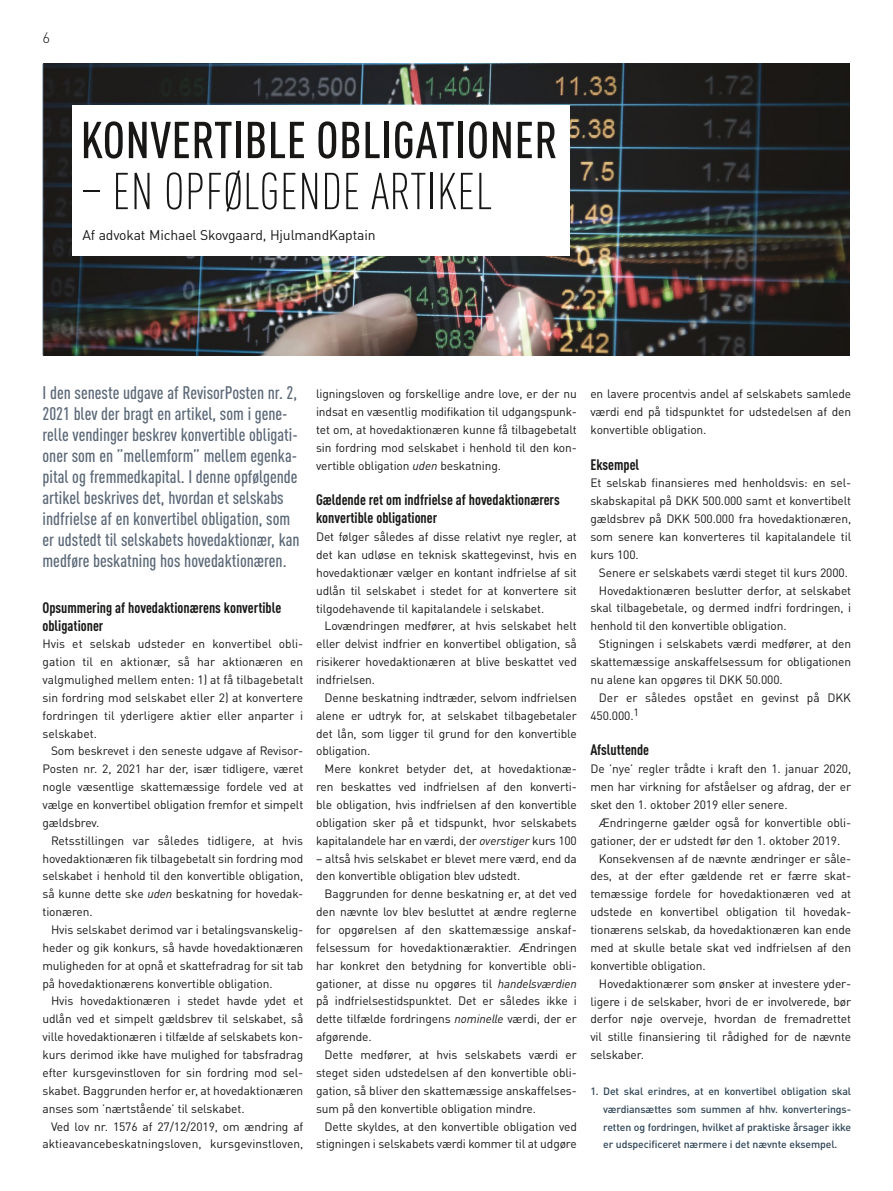
<style>
.page{position:relative;width:893px;height:1191px;background:#fff}
.page>*{position:absolute;margin:0;border:0;box-sizing:border-box;transform-origin:0 0}
.t1{font:500 condensed 51px "DINOT";letter-spacing:.01em;color:#181716}
.t2{font:300 condensed 51px "DINOT";letter-spacing:.01em;color:#181716}
.t3{font:500 condensed 18px/21px "DINOT";color:#5b6877}
.t4{font:700 condensed 15px/18px "DINOT";color:#181716}
.t5{font:300 15px "DINOT";color:#181716}
.t6{font:13.95px "DINOT";letter-spacing:-.01em;color:#181716}
.t7{font:12px/17.9px "DINOT";letter-spacing:-.01em;color:#181716;text-align:justify}
.t8{font:500 10.5px/17.9px "DINOT";letter-spacing:-.01em;color:#2f4556;text-align:justify}
.s1{font-style:italic}
</style>
<div class="page">
<img style="left:44px;top:64px;width:805px;height:291px">
<div style="left:72px;top:106px;width:498px;height:150px;background:#fff"></div>
<p class="t5" style="left:43px;top:28px;width:9px">6</p>
<h1 class="t1" style="left:81px;top:110px;width:478px">KONVERTIBLE OBLIGATIONER</h1>
<h1 class="t2" style="left:80px;top:162px;width:413px">– EN OPFØLGENDE ARTIKEL</h1>
<p class="t6" style="left:82px;top:226px;width:295px">Af advokat Michael Skovgaard, HjulmandKaptain</p>
<p class="t3" style="left:43px;top:382px;width:259px">I den seneste udgave af RevisorPosten nr. 2, 2021 blev der bragt en artikel, som i gene&shy;relle vendinger beskrev konvertible obligati&shy;oner som en ”mellemform” mellem egenka&shy;pital og fremmedkapital. I denne opfølgende artikel beskrives det, hvordan et selskabs indfrielse af en konvertibel obligation, som er udstedt til selskabets hovedaktionær, kan medføre beskatning hos hovedaktionæren.</p>
<p class="t4" style="left:43px;top:598px;width:240px">Opsummering af hovedaktionærens konvertible obligationer</p>
<p class="t7" style="left:43px;top:635px;width:262px">Hvis et selskab udsteder en konvertibel obli&shy;gation til en aktionær, så har aktionæren en valgmulighed mellem enten: 1) at få tilbagebetalt sin fordring mod selskabet eller 2) at konvertere fordringen til yderligere aktier eller anparter i selskabet.</p>
<p class="t7" style="left:43px;top:742px;width:262px;text-indent:9px">Som beskrevet i den seneste udgave af Revisor-Posten nr. 2, 2021 har der, især tidligere, været nogle væsentlige skattemæssige fordele ved at vælge en konvertibel obligation fremfor et simpelt gældsbrev.</p>
<p class="t7" style="left:43px;top:831px;width:262px;text-indent:9px">Retsstillingen var således tidligere, at hvis hovedaktionæren fik tilbagebetalt sin fordring mod selskabet i henhold til den konvertible obligation, så kunne dette ske <span class="s1">uden</span> beskatning for hovedak&shy;tionæren.</p>
<p class="t7" style="left:43px;top:920px;width:262px;text-indent:9px">Hvis selskabet derimod var i betalingsvanskelig&shy;heder og gik konkurs, så havde hovedaktionæren muligheden for at opnå et skattefradrag for sit tab på hovedaktionærens konvertible obligation.</p>
<p class="t7" style="left:43px;top:992px;width:262px;text-indent:9px">Hvis hovedaktionæren i stedet havde ydet et udlån ved et simpelt gældsbrev til selskabet, så ville hovedaktionæren i tilfælde af selskabets kon&shy;kurs derimod ikke have mulighed for tabsfradrag efter kursgevinstloven for sin fordring mod sel&shy;skabet. Baggrunden herfor er, at hovedaktionæren anses som ’nærtstående’ til selskabet.</p>
<p class="t7" style="left:43px;top:1117px;width:262px;text-align:right">Ved lov nr. 1576 af 27/12/2019, om ændring af aktieavancebeskatningsloven, kursgevinstloven,</p>
<p class="t7" style="left:316px;top:384px;width:262px">ligningsloven og forskellige andre love, er der nu indsat en væsentlig modifikation til udgangspunk&shy;tet om, at hovedaktionæren kunne få tilbagebetalt sin fordring mod selskabet i henhold til den kon&shy;vertible obligation <span class="s1">uden</span> beskatning.</p>
<p class="t4" style="left:316px;top:491px;width:245px">Gældende ret om indfrielse af hovedaktionærers konvertible obligationer</p>
<p class="t7" style="left:316px;top:527px;width:262px">Det følger således af disse relativt nye regler, at det kan udløse en teknisk skattegevinst, hvis en hovedaktionær vælger en kontant indfrielse af sit udlån til selskabet i stedet for at konvertere sit tilgodehavende til kapitalandele i selskabet.</p>
<p class="t7" style="left:316px;top:617px;width:262px;text-indent:9px">Lovændringen medfører, at hvis selskabet helt eller delvist indfrier en konvertibel obligation, så risikerer hovedaktionæren at blive beskattet ved indfrielsen.</p>
<p class="t7" style="left:316px;top:688px;width:262px;text-indent:9px">Denne beskatning indtræder, selvom indfrielsen alene er udtryk for, at selskabet tilbagebetaler det lån, som ligger til grund for den konvertible obligation.</p>
<p class="t7" style="left:316px;top:760px;width:262px;text-indent:9px">Mere konkret betyder det, at hovedaktionæ&shy;ren beskattes ved indfrielsen af den konverti&shy;ble obligation, hvis indfrielsen af den konvertible obligation sker på et tidspunkt, hvor selskabets kapitalandele har en værdi, der <span class="s1">overstiger</span> kurs 100</p>
<p class="t7" style="left:316px;top:849px;width:262px">– altså hvis selskabet er blevet mere værd, end da den konvertible obligation blev udstedt.</p>
<p class="t7" style="left:316px;top:885px;width:262px;text-indent:9px">Baggrunden for denne beskatning er, at det ved den nævnte lov blev besluttet at ændre reglerne for opgørelsen af den skattemæssige anskaf&shy;felsessum for hovedaktionæraktier. Ændringen har konkret den betydning for konvertible obli&shy;gationer, at disse nu opgøres til <span class="s1">handelsværdien </span>på indfrielsestidspunktet. Det er således ikke i dette tilfælde fordringens <span class="s1">nominelle</span> værdi, der er afgørende.</p>
<p class="t7" style="left:316px;top:1045px;width:262px;text-indent:9px">Dette medfører, at hvis selskabets værdi er steget siden udstedelsen af den konvertible obli&shy;gation, så bliver den skattemæssige anskaffelses&shy;sum på den konvertible obligation mindre.</p>
<p class="t7" style="left:316px;top:1117px;width:262px;text-align:right">Dette skyldes, at den konvertible obligation ved stigningen i selskabets værdi kommer til at udgøre</p>
<p class="t7" style="left:590px;top:384px;width:262px">en lavere procentvis andel af selskabets samlede værdi end på tidspunktet for udstedelsen af den konvertible obligation.</p>
<p class="t4" style="left:590px;top:455px;width:50px">Eksempel</p>
<p class="t7" style="left:590px;top:474px;width:262px">Et selskab finansieres med henholdsvis: en sel&shy;skabskapital på DKK 500.000 samt et konvertibelt gældsbrev på DKK 500.000 fra hovedaktionæren, som senere kan konverteres til kapitalandele til kurs 100.</p>
<p class="t7" style="left:599px;top:563px;width:250px">Senere er selskabets værdi steget til kurs 2000.</p>
<p class="t7" style="left:599px;top:581px;width:254px">Hovedaktionæren beslutter derfor, at selskabet</p>
<p class="t7" style="left:590px;top:599px;width:262px">skal tilbagebetale, og dermed indfri fordringen, i</p>
<p class="t7" style="left:590px;top:617px;width:198px">henhold til den konvertible obligation.</p>
<p class="t7" style="left:599px;top:635px;width:254px">Stigningen i selskabets værdi medfører, at den</p>
<p class="t7" style="left:590px;top:652px;width:262px">skattemæssige anskaffelsessum for obligationen</p>
<p class="t7" style="left:590px;top:670px;width:194px">nu alene kan opgøres til DKK 50.000.</p>
<p class="t7" style="left:599px;top:688px;width:254px">Der er således opstået en gevinst på DKK</p>
<p class="t7" style="left:590px;top:706px;width:50px">450.000.<sup>1</sup></p>
<p class="t4" style="left:590px;top:741px;width:60px">Afsluttende</p>
<p class="t7" style="left:590px;top:760px;width:262px">De ’nye’ regler trådte i kraft den 1. januar 2020, men har virkning for afståelser og afdrag, der er sket den 1. oktober 2019 eller senere.</p>
<p class="t7" style="left:599px;top:813px;width:254px">Ændringerne gælder også for konvertible obli-</p>
<p class="t7" style="left:590px;top:831px;width:251px">gationer, der er udstedt før den 1. oktober 2019.</p>
<p class="t7" style="left:599px;top:849px;width:254px">Konsekvensen af de nævnte ændringer er såle-</p>
<p class="t7" style="left:590px;top:867px;width:262px">des, at der efter gældende ret er færre skat-</p>
<p class="t7" style="left:590px;top:885px;width:262px">temæssige fordele for hovedaktionæren ved at</p>
<p class="t7" style="left:590px;top:902px;width:262px">udstede en konvertibel obligation til hovedak-</p>
<p class="t7" style="left:590px;top:920px;width:262px">tionærens selskab, da hovedaktionæren kan ende</p>
<p class="t7" style="left:590px;top:938px;width:262px">med at skulle betale skat ved indfrielsen af den</p>
<p class="t7" style="left:590px;top:956px;width:117px">konvertible obligation.</p>
<p class="t7" style="left:599px;top:974px;width:254px">Hovedaktionærer som ønsker at investere yder-</p>
<p class="t7" style="left:590px;top:992px;width:262px">ligere i de selskaber, hvori de er involverede, bør</p>
<p class="t7" style="left:590px;top:1010px;width:262px">derfor nøje overveje, hvordan de fremadrettet</p>
<p class="t7" style="left:590px;top:1027px;width:262px">vil stille finansiering til rådighed for de nævnte</p>
<p class="t7" style="left:590px;top:1045px;width:55px">selskaber.</p>
<p class="t8" style="left:603px;top:1081px;width:250px;text-indent:-13px">1. Det skal erindres, at en konvertibel obligation skal værdiansættes som summen af hhv. konverterings&shy;retten og fordringen, hvilket af praktiske årsager ikke er udspecificeret nærmere i det nævnte eksempel.</p>
</div>
